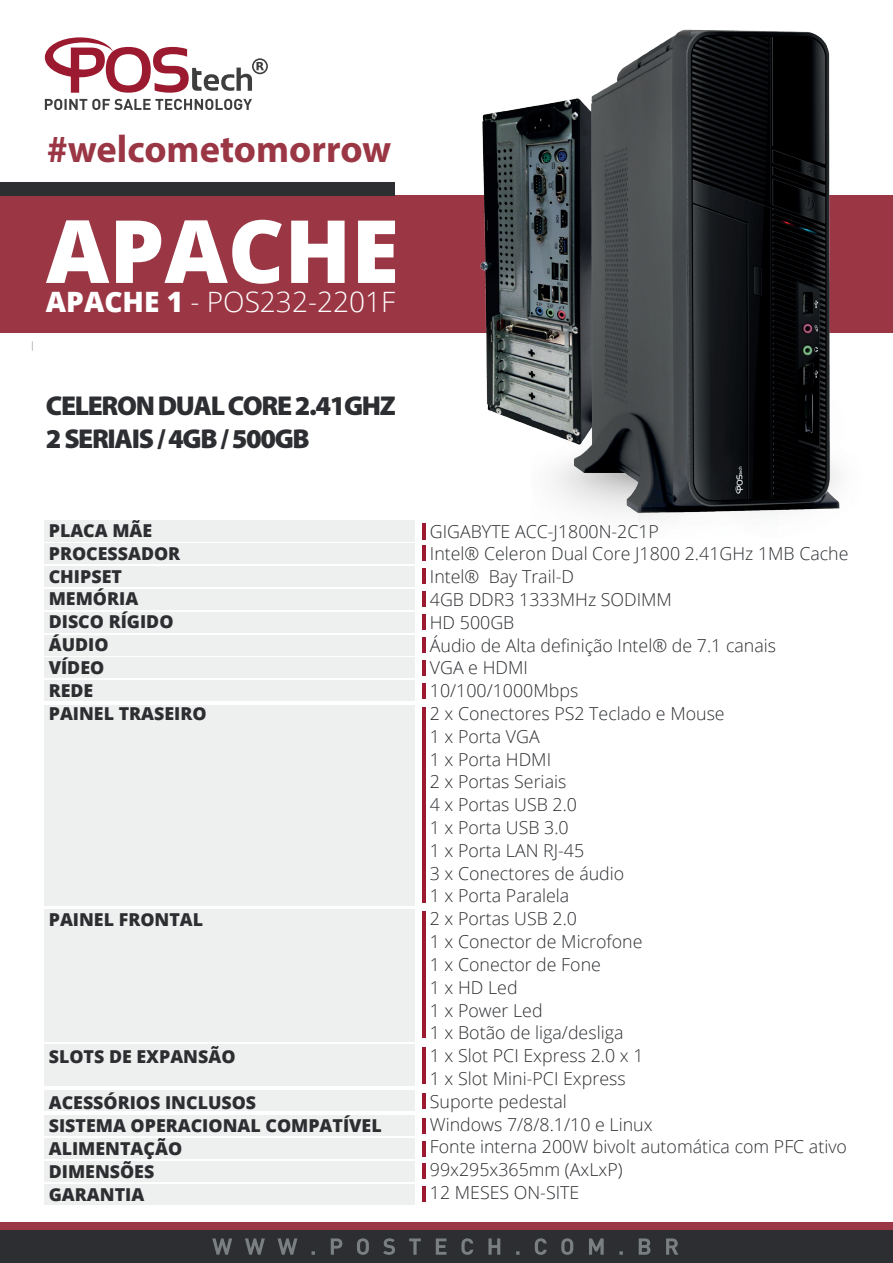
<style>
.page{position:relative;width:893px;height:1263px;background:#fff}
.page>*{position:absolute;margin:0;border:0;box-sizing:border-box;transform-origin:0 0}
.t1{font:800 87.3px "Open Sans";color:#fff}
.t2{font:700 38.55px "Myriad Pro";color:#9b3745}
.t3{font:300 28.05px "Open Sans";color:#fff}
.t4{font:900 27.45px/32.8px "Myriad Pro";letter-spacing:-.05em;color:#2c2e31}
.t5{font:300 17.85px/22.8px "Open Sans";color:#2c2e31}
.t6{font:800 17.85px/23px "Open Sans";color:#2c2e31}
.s1{font-weight:800}
</style>
<div class="page">
<div style="left:0;top:195px;width:893px;height:138px;background:#9b3745"></div>
<div style="left:0;top:182px;width:395px;height:14px;background:#2c2e31"></div>
<div style="left:0;top:1222px;width:893px;height:8px;background:#9b3745"></div>
<div style="left:0;top:1230px;width:893px;height:33px;background:#2c2e31"></div>
<svg style="left:212px;top:1238px;width:466px;height:17px"></svg>
<hr style="left:422px;top:546px;width:4px;height:15px;background:#9c1a30">
<hr style="left:422px;top:568px;width:4px;height:16px;background:#9c1a30">
<hr style="left:422px;top:591px;width:4px;height:16px;background:#9c1a30">
<hr style="left:422px;top:614px;width:4px;height:16px;background:#9c1a30">
<hr style="left:422px;top:637px;width:4px;height:16px;background:#9c1a30">
<hr style="left:422px;top:660px;width:4px;height:16px;background:#9c1a30">
<hr style="left:422px;top:683px;width:4px;height:15px;background:#9c1a30">
<hr style="left:422px;top:707px;width:4px;height:195px;background:#9c1a30">
<hr style="left:422px;top:911px;width:4px;height:127px;background:#9c1a30">
<div style="left:44px;top:543px;width:371px;height:20px;background:#eef0ef"></div>
<div style="left:44px;top:521px;width:371px;height:21px;background:#eef0ef"></div>
<div style="left:44px;top:566px;width:371px;height:20px;background:#eef0ef"></div>
<div style="left:44px;top:589px;width:371px;height:20px;background:#eef0ef"></div>
<div style="left:44px;top:612px;width:371px;height:20px;background:#eef0ef"></div>
<div style="left:44px;top:635px;width:371px;height:20px;background:#eef0ef"></div>
<div style="left:44px;top:658px;width:371px;height:20px;background:#eef0ef"></div>
<div style="left:44px;top:681px;width:371px;height:20px;background:#eef0ef"></div>
<div style="left:44px;top:705px;width:371px;height:201px;background:#eef0ef"></div>
<div style="left:44px;top:909px;width:371px;height:132px;background:#eef0ef"></div>
<hr style="left:422px;top:1047px;width:4px;height:36px;background:#9c1a30">
<div style="left:44px;top:1044px;width:371px;height:42px;background:#eef0ef"></div>
<hr style="left:422px;top:1118px;width:4px;height:15px;background:#9c1a30">
<div style="left:44px;top:1115px;width:371px;height:21px;background:#eef0ef"></div>
<hr style="left:422px;top:1093px;width:4px;height:16px;background:#9c1a30">
<div style="left:44px;top:1091px;width:371px;height:20px;background:#eef0ef"></div>
<hr style="left:422px;top:1141px;width:4px;height:15px;background:#9c1a30">
<div style="left:44px;top:1138px;width:371px;height:21px;background:#eef0ef"></div>
<hr style="left:422px;top:1164px;width:4px;height:15px;background:#9c1a30">
<div style="left:44px;top:1161px;width:371px;height:20px;background:#eef0ef"></div>
<hr style="left:422px;top:1186px;width:4px;height:16px;background:#9c1a30">
<div style="left:44px;top:1184px;width:371px;height:20px;background:#eef0ef"></div>
<svg style="left:45px;top:99px;width:207px;height:11px"></svg>
<svg style="left:45px;top:37px;width:223px;height:56px"></svg>
<img style="left:422px;top:29px;width:418px;height:517px">
<h2 class="t2" style="left:47px;top:124px;width:346px">#welcometomorrow</h2>
<h1 class="t1" style="left:46px;top:185px;width:355px">APACHE</h1>
<h3 class="t3" style="left:46px;top:283px;width:351px"><span class="s1">APACHE 1</span> - POS232-2201F</h3>
<h3 class="t4" style="left:46px;top:390px;width:351px">CELERON DUAL CORE 2.41GHZ<br>2 SERIAIS / 4GB / 500GB</h3>
<p class="t6" style="left:49px;top:518px;width:159px">PLACA MÃE<br>PROCESSADOR<br>CHIPSET<br>MEMÓRIA<br>DISCO RÍGIDO<br>ÁUDIO<br>VÍDEO<br>REDE<br>PAINEL TRASEIRO</p>
<p class="t6" style="left:49px;top:907px;width:156px">PAINEL FRONTAL</p>
<p class="t6" style="left:49px;top:1044px;width:188px">SLOTS DE EXPANSÃO</p>
<p class="t6" style="left:49px;top:1090px;width:334px">ACESSÓRIOS INCLUSOS<br>SISTEMA OPERACIONAL COMPATÍVEL<br>ALIMENTAÇÃO<br>DIMENSÕES<br>GARANTIA</p>
<p class="t5" style="left:430px;top:519px;width:420px">GIGABYTE ACC-J1800N-2C1P<br>Intel® Celeron Dual Core J1800 2.41GHz 1MB Cache<br>Intel® Bay Trail-D<br>4GB DDR3 1333MHz SODIMM<br>HD 500GB<br>Áudio de Alta definição Intel® de 7.1 canais<br>VGA e HDMI<br>10/100/1000Mbps<br>2 x Conectores PS2 Teclado e Mouse<br>1 x Porta VGA<br>1 x Porta HDMI<br>2 x Portas Seriais<br>4 x Portas USB 2.0<br>1 x Porta USB 3.0<br>1 x Porta LAN RJ-45<br>3 x Conectores de áudio<br>1 x Porta Paralela<br>2 x Portas USB 2.0<br>1 x Conector de Microfone<br>1 x Conector de Fone<br>1 x HD Led<br>1 x Power Led<br>1 x Botão de liga/desliga<br>1 x Slot PCI Express 2.0 x 1<br>1 x Slot Mini-PCI Express<br>Suporte pedestal<br>Windows 7/8/8.1/10 e Linux<br>Fonte interna 200W bivolt automática com PFC ativo<br>99x295x365mm (AxLxP)<br>12 MESES ON-SITE</p>
</div>
